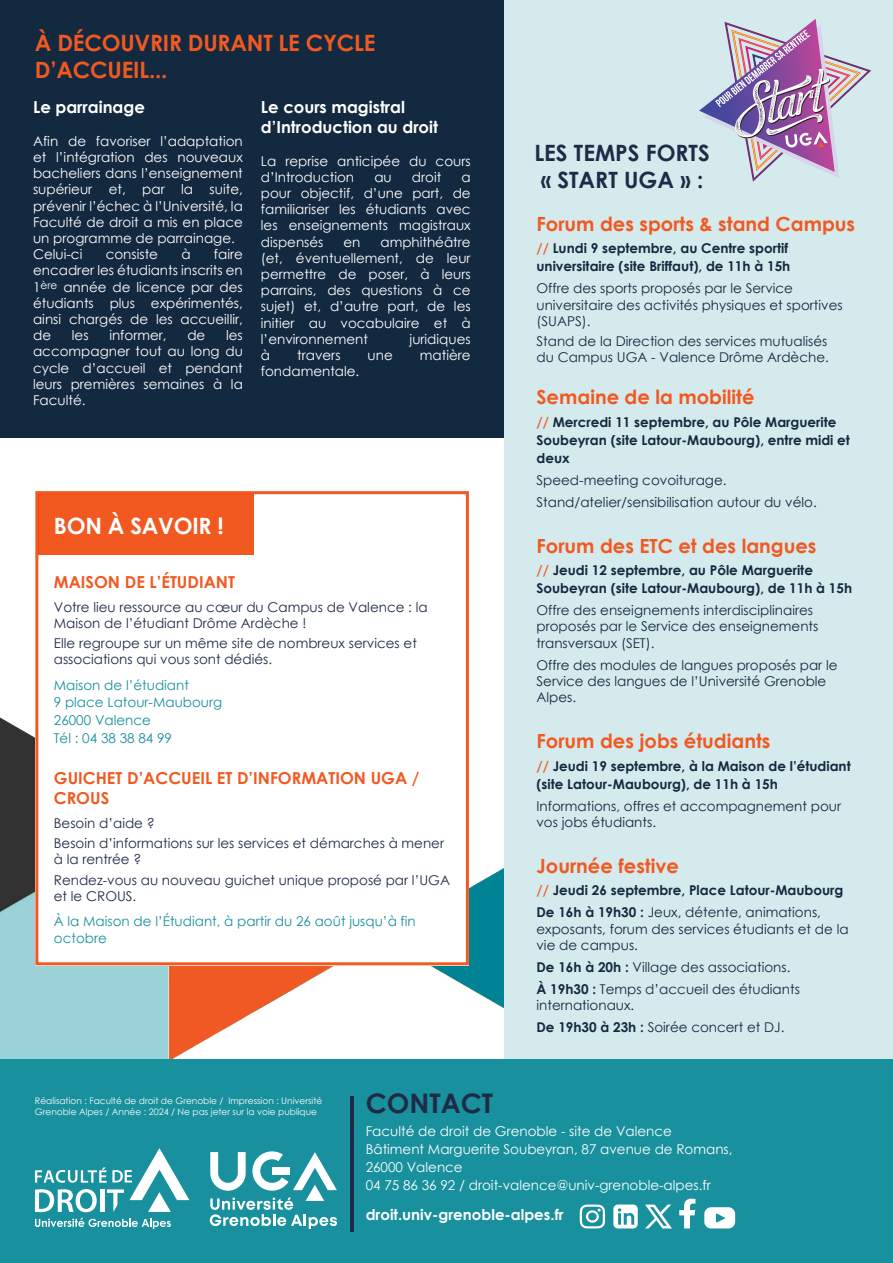
<style>
.page{position:relative;width:893px;height:1263px;background:#fff}
.page>*{position:absolute;margin:0;border:0;box-sizing:border-box;transform-origin:0 0}
.t1{font:700 27px "Century Gothic";color:#1f2b46}
.t2{font:700 22.5px/27px "Century Gothic";letter-spacing:-.01em;color:#f15921}
.t3{font:700 22.5px "Century Gothic";color:#1f2b46}
.t4{font:700 22.5px "Century Gothic";letter-spacing:-.01em;color:#fff}
.t5{font:700 19.5px "Century Gothic";color:#f15921}
.t6{font:700 16.5px/19.8px "Century Gothic";color:#f15921}
.t7{font:700 16.5px "Century Gothic";color:#fff}
.t8{font:700 15px "Century Gothic";color:#fff}
.t9{font:13.5px/16.2px "Century Gothic";color:#fff;text-align:justify}
.t10{font:13.5px/16.2px "Century Gothic";color:#132940}
.t11{font:700 13.5px/18px "Century Gothic";color:#132940}
.t12{font:13.5px/16.2px "Century Gothic";color:#1f2b46}
.t13{font:13.5px/16.2px "Century Gothic";color:#18909d}
.t14{font:9px/10.8px "Century Gothic";color:#fff}
.s1{color:#f15921}
.s2{font-weight:700}
</style>
<div class="page">
<img style="left:0;top:717px;width:504px;height:342px">
<div style="left:35px;top:491px;width:434px;height:474px;background:#fff;border:3px solid #f15921"></div>
<div style="left:38px;top:494px;width:216px;height:61px;background:#f15921"></div>
<div style="left:0;top:0;width:504px;height:438px;background:#132940"></div>
<div style="left:0;top:1059px;width:893px;height:204px;background:#18909d"></div>
<hr style="left:350px;top:1097px;width:4px;height:135px;background:#1f2b46">
<svg style="left:210px;top:1151px;width:127px;height:78px"></svg>
<svg style="left:35px;top:1218px;width:136px;height:11px"></svg>
<svg style="left:35px;top:1148px;width:154px;height:64px"></svg>
<svg style="left:645px;top:1204px;width:27px;height:24px"></svg>
<svg style="left:580px;top:1204px;width:25px;height:24px"></svg>
<svg style="left:679px;top:1198px;width:16px;height:30px"></svg>
<svg style="left:704px;top:1207px;width:31px;height:21px"></svg>
<svg style="left:613px;top:1204px;width:25px;height:24px"></svg>
<div style="left:504px;top:0;width:389px;height:1059px;background:#d5eaec"></div>
<svg style="left:699px;top:19px;width:172px;height:163px"></svg>
<p class="t2" style="left:35px;top:29px;width:342px">À DÉCOUVRIR DURANT LE CYCLE<br>D’ACCUEIL...</p>
<p class="t7" style="left:33px;top:95px;width:113px">Le parrainage</p>
<p class="t9" style="left:33px;top:133px;width:211px">Afin de favoriser l’adaptation et l’intégration des nouveaux bacheliers dans l’enseignement supérieur et, par la suite, prévenir l’échec à l’Université, la Faculté de droit a mis en place un programme de parrainage.</p>
<p class="t9" style="left:33px;top:246px;width:51px">Celui-ci</p>
<p class="t9" style="left:106px;top:246px;width:54px">consiste</p>
<p class="t9" style="left:181px;top:246px;width:11px">à</p>
<p class="t9" style="left:33px;top:246px;width:211px;text-indent:181px">faire encadrer les étudiants inscrits en 1<sup>ère</sup> année de licence par des étudiants plus expérimentés, ainsi chargés de les accueillir, de</p>
<p class="t9" style="left:72px;top:327px;width:18px">les</p>
<p class="t9" style="left:109px;top:327px;width:59px">informer,</p>
<p class="t9" style="left:187px;top:327px;width:20px">de</p>
<p class="t9" style="left:33px;top:327px;width:211px;text-indent:193px">les accompagner tout au long du cycle d’accueil et pendant leurs premières semaines à la Faculté.</p>
<p class="t7" style="left:261px;top:95px;width:146px">Le cours magistral</p>
<p class="t7" style="left:261px;top:115px;width:179px">d’Introduction au droit</p>
<p class="t9" style="left:261px;top:152px;width:211px">La reprise anticipée du cours d’Introduction</p>
<p class="t9" style="left:374px;top:169px;width:19px">au</p>
<p class="t9" style="left:412px;top:169px;width:31px">droit</p>
<p class="t9" style="left:261px;top:169px;width:211px;text-indent:201px">a pour objectif, d’une part, de familiariser les étudiants avec les enseignements magistraux dispensés</p>
<p class="t9" style="left:261px;top:233px;width:211px;text-indent:120px">amphithéâtre (et, éventuellement, de leur permettre de poser, à leurs parrains, des questions à ce sujet) et, d’autre part, de les initier au vocabulaire et à l’environnement</p>
<p class="t9" style="left:343px;top:233px;width:19px">en</p>
<p class="t9" style="left:410px;top:331px;width:63px">juridiques</p>
<p class="t9" style="left:261px;top:347px;width:11px">à</p>
<p class="t9" style="left:297px;top:347px;width:45px">travers</p>
<p class="t9" style="left:368px;top:347px;width:27px">une</p>
<p class="t9" style="left:420px;top:347px;width:52px">matière</p>
<p class="t9" style="left:261px;top:363px;width:100px">fondamentale.</p>
<p class="t4" style="left:54px;top:508px;width:171px">BON À SAVOIR !</p>
<p class="t6" style="left:54px;top:571px;width:183px">MAISON DE L’ÉTUDIANT</p>
<p class="t12" style="left:54px;top:598px;width:375px">Votre lieu ressource au cœur du Campus de Valence : la<br>Maison de l’étudiant Drôme Ardèche !</p>
<p class="t12" style="left:54px;top:635px;width:365px">Elle regroupe sur un même site de nombreux services et associations qui vous sont dédiés.</p>
<p class="t13" style="left:54px;top:676px;width:137px">Maison de l’étudiant</p>
<p class="t13" style="left:54px;top:694px;width:170px">9 place Latour-Maubourg</p>
<p class="t13" style="left:54px;top:712px;width:99px">26000 Valence</p>
<p class="t13" style="left:54px;top:730px;width:120px">Tél : 04 38 38 84 99</p>
<p class="t6" style="left:54px;top:767px;width:367px">GUICHET D’ACCUEIL ET D’INFORMATION UGA /<br>CROUS</p>
<p class="t12" style="left:54px;top:814px;width:102px">Besoin d’aide ?</p>
<p class="t12" style="left:54px;top:835px;width:392px">Besoin d’informations sur les services et démarches à mener à la rentrée ?</p>
<p class="t12" style="left:54px;top:872px;width:398px">Rendez-vous au nouveau guichet unique proposé par l’UGA et le CROUS.</p>
<p class="t13" style="left:54px;top:913px;width:363px">À la Maison de l’Étudiant, à partir du 26 août jusqu’à fin octobre</p>
<p class="t3" style="left:534px;top:135px;width:177px">LES TEMPS FORTS</p>
<p class="t3" style="left:541px;top:162px;width:164px">« START UGA » :</p>
<p class="t5" style="left:536px;top:209px;width:320px">Forum des sports &amp; stand Campus</p>
<p class="t11" style="left:536px;top:239px;width:255px"><span class="s1">//</span> Lundi 9 septembre, au Centre sportif universitaire (site Briffaut), de 11h à 15h</p>
<p class="t10" style="left:536px;top:280px;width:308px">Offre des sports proposés par le Service universitaire des activités physiques et sportives (SUAPS).</p>
<p class="t10" style="left:536px;top:333px;width:294px">Stand de la Direction des services mutualisés du Campus UGA - Valence Drôme Ardèche.</p>
<p class="t5" style="left:536px;top:383px;width:220px">Semaine de la mobilité</p>
<p class="t11" style="left:536px;top:412px;width:315px"><span class="s1">//</span> Mercredi 11 septembre, au Pôle Marguerite<br>Soubeyran (site Latour-Maubourg), entre midi et deux</p>
<p class="t10" style="left:536px;top:472px;width:192px">Speed-meeting covoiturage.</p>
<p class="t10" style="left:536px;top:494px;width:282px">Stand/atelier/sensibilisation autour du vélo.</p>
<p class="t5" style="left:536px;top:531px;width:282px">Forum des ETC et des langues</p>
<p class="t11" style="left:536px;top:561px;width:317px"><span class="s1">//</span> Jeudi 12 septembre, au Pôle Marguerite<br>Soubeyran (site Latour-Maubourg), de 11h à 15h</p>
<p class="t10" style="left:536px;top:602px;width:283px">Offre des enseignements interdisciplinaires proposés par le Service des enseignements transversaux (SET).</p>
<p class="t10" style="left:536px;top:656px;width:303px">Offre des modules de langues proposés par le<br>Service des langues de l’Université Grenoble<br>Alpes.</p>
<p class="t5" style="left:536px;top:726px;width:236px">Forum des jobs étudiants</p>
<p class="t11" style="left:536px;top:756px;width:316px"><span class="s1">//</span> Jeudi 19 septembre, à la Maison de l’étudiant (site Latour-Maubourg), de 11h à 15h</p>
<p class="t10" style="left:536px;top:797px;width:306px">Informations, offres et accompagnement pour vos jobs étudiants.</p>
<p class="t5" style="left:536px;top:851px;width:144px">Journée festive</p>
<p class="t11" style="left:536px;top:881px;width:308px"><span class="s1">//</span> Jeudi 26 septembre, Place Latour-Maubourg</p>
<p class="t10" style="left:536px;top:904px;width:314px"><span class="s2">De 16h à 19h30 :</span> Jeux, détente, animations, exposants, forum des services étudiants et de la vie de campus.</p>
<p class="t10" style="left:536px;top:958px;width:256px"><span class="s2">De 16h à 20h :</span> Village des associations.</p>
<p class="t10" style="left:536px;top:980px;width:265px"><span class="s2">À 19h30 :</span> Temps d’accueil des étudiants internationaux.</p>
<p class="t10" style="left:536px;top:1019px;width:249px"><span class="s2">De 19h30 à 23h :</span> Soirée concert et DJ.</p>
<p class="t14" style="left:35px;top:1095px;width:289px">Réalisation : Faculté de droit de Grenoble / Impression : Université<br>Grenoble Alpes / Année : 2024 / Ne pas jeter sur la voie publique</p>
<p class="t1" style="left:366px;top:1083px;width:129px">CONTACT</p>
<p class="t9" style="left:366px;top:1123px;width:308px">Faculté de droit de Grenoble - site de Valence</p>
<p class="t9" style="left:366px;top:1141px;width:368px">Bâtiment Marguerite Soubeyran, 87 avenue de Romans,</p>
<p class="t9" style="left:366px;top:1159px;width:99px">26000 Valence</p>
<p class="t9" style="left:366px;top:1177px;width:347px">04 75 86 36 92 / droit-valence@univ-grenoble-alpes.fr</p>
<p class="t8" style="left:366px;top:1203px;width:199px">droit.univ-grenoble-alpes.fr</p>
</div>
